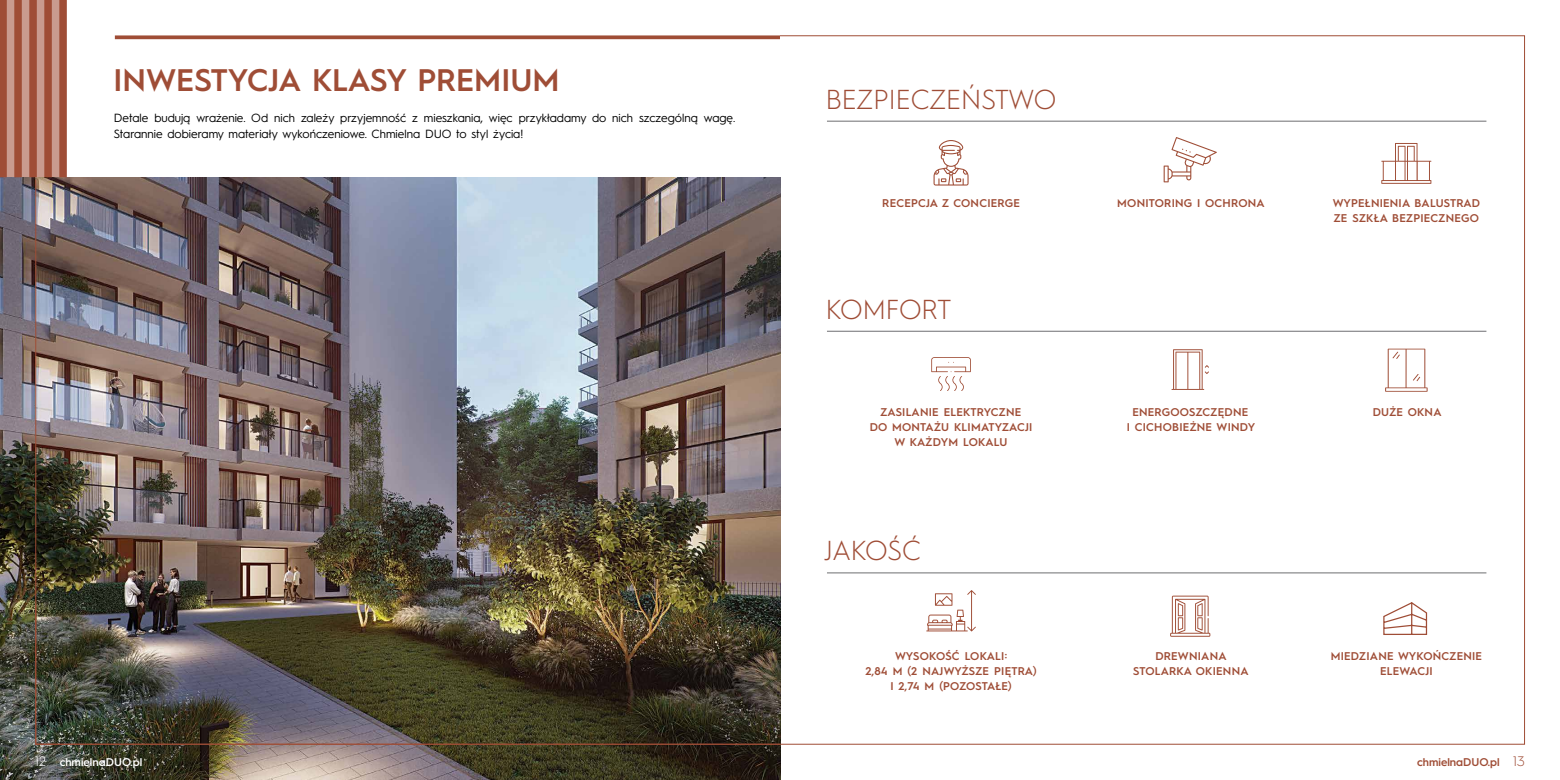
<style>
.page{position:relative;width:1560px;height:780px;background:#fff}
.page>*{position:absolute;margin:0;border:0;box-sizing:border-box;transform-origin:0 0}
.t1{font:600 31.25px "Hurme Geometric Sans 1";color:#9f4d36}
.t2{font:300 27.5px "Hurme Geometric Sans 1";color:#9f4d36}
.t3{font:11.88px/15.6px "Hurme Geometric Sans 1";color:#000}
.t4{font:600 11.25px/15px "Hurme Geometric Sans 1";letter-spacing:.02em;color:#9f4d36;text-align:center}
.t5{font:600 11.25px "Hurme Geometric Sans 1";color:#fff}
.t6{font:600 11.25px "Hurme Geometric Sans 1";color:#9f4d36}
.s1{font-weight:300;font-size:13.75px}
</style>
<div class="page">
<img style="left:0;top:177px;width:780px;height:603px">
<img style="left:35px;top:35px;width:1489px;height:709px">
<img style="left:35px;top:604px;width:745px;height:140px">
<svg style="left:931px;top:357px;width:39px;height:34px"></svg>
<svg style="left:1384px;top:348px;width:43px;height:44px"></svg>
<svg style="left:926px;top:590px;width:49px;height:41px"></svg>
<svg style="left:1171px;top:349px;width:37px;height:41px"></svg>
<svg style="left:1169px;top:595px;width:41px;height:41px"></svg>
<svg style="left:933px;top:140px;width:35px;height:45px"></svg>
<svg style="left:1163px;top:137px;width:53px;height:45px"></svg>
<hr style="left:826px;top:121px;width:660px;height:1px;background:#6d6e71">
<hr style="left:826px;top:331px;width:660px;height:1px;background:#6d6e71">
<hr style="left:826px;top:572px;width:660px;height:1px;background:#6d6e71">
<svg style="left:115px;top:35px;width:665px;height:4px;background:#a9614c"></svg>
<div style="left:59px;top:0;width:8px;height:177px;background:#9f4d36"></div>
<svg style="left:0;top:0;width:60px;height:177px;background:#b37362"></svg>
<svg style="left:1380px;top:143px;width:51px;height:41px"></svg>
<svg style="left:1382px;top:601px;width:45px;height:34px"></svg>
<h1 class="t1" style="left:113px;top:58px;width:447px">INWESTYCJA KLASY PREMIUM</h1>
<p class="t3" style="left:114px;top:109px;width:623px">Detale budują wrażenie. Od nich zależy przyjemność z mieszkania, więc przykładamy do nich szczególną wagę.<br>Starannie dobieramy materiały wykończeniowe. Chmielna DUO to styl życia!</p>
<h2 class="t2" style="left:825px;top:81px;width:232px">BEZPIECZEŃSTWO</h2>
<p class="t4" style="left:882px;top:195px;width:139px">RECEPCJA Z CONCIERGE</p>
<h2 class="t2" style="left:825px;top:290px;width:127px">KOMFORT</h2>
<p class="t4" style="left:1117px;top:194px;width:149px">MONITORING I OCHRONA</p>
<p class="t4" style="left:1332px;top:194px;width:149px;text-align:left">WYPEŁNIENIA BALUSTRAD<br>ZE SZKŁA BEZPIECZNEGO</p>
<p class="t4" style="left:880px;top:404px;width:143px">ZASILANIE ELEKTRYCZNE</p>
<p class="t4" style="left:1372px;top:404px;width:70px">DUŻE OKNA</p>
<p class="t4" style="left:869px;top:419px;width:164px">DO MONTAŻU KLIMATYZACJI<br>W KAŻDYM LOKALU</p>
<p class="t4" style="left:1126px;top:404px;width:130px">ENERGOOSZCZĘDNE<br>I CICHOBIEŻNE WINDY</p>
<h2 class="t2" style="left:824px;top:531px;width:99px">JAKOŚĆ</h2>
<p class="t4" style="left:865px;top:648px;width:173px">WYSOKOŚĆ LOKALI:<br>2,84 M (2 NAJWYŻSZE PIĘTRA)<br>I 2,74 M (POZOSTAŁE)</p>
<p class="t4" style="left:1133px;top:648px;width:117px">DREWNIANA<br>STOLARKA OKIENNA</p>
<p class="t4" style="left:1330px;top:648px;width:153px">MIEDZIANE WYKOŃCZENIE<br>ELEWACJI</p>
<p class="t5" style="left:35px;top:753px;width:108px"><span class="s1">12</span> chmielnaDUO.pl</p>
<p class="t6" style="left:1416px;top:753px;width:109px">chmielnaDUO.pl <span class="s1">13</span></p>
</div>
